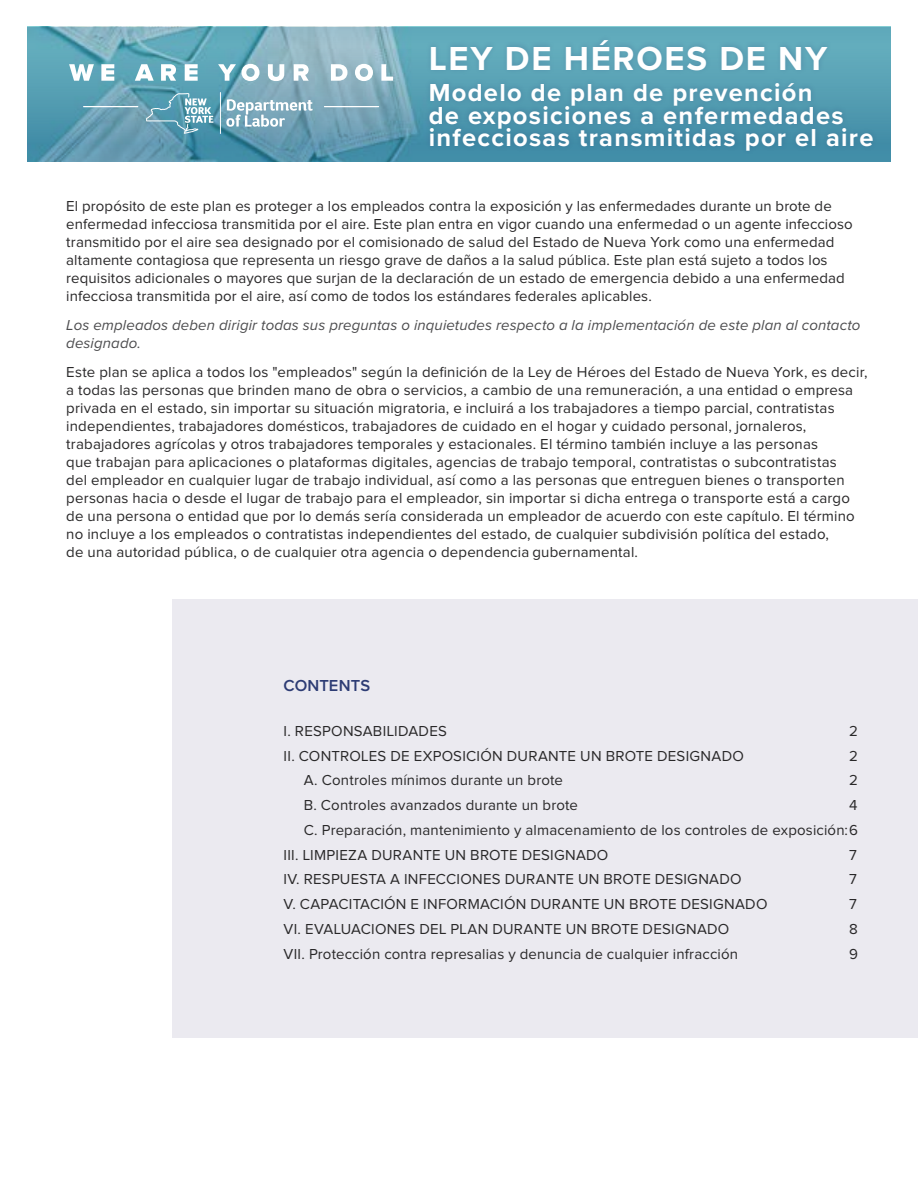
<style>
.page{position:relative;width:918px;height:1188px;background:#fff}
.page>*{position:absolute;margin:0;border:0;box-sizing:border-box;transform-origin:0 0}
.Fact_Sheet_Headline{font:700 34.5px "Proxima Nova";letter-spacing:.05em;color:#fff}
.Fact_Sheet_Headline-2{font:700 25.5px/22.5px "Proxima Nova";letter-spacing:.05em;color:#fff}
.TOC_title{font:600 16.5px "Proxima Nova";color:#2d3c74}
.Body_Copy{font:15px/18px "Proxima Nova";letter-spacing:.01em;color:#292829}
.Body_Copy-2{font:italic 15px/18px "Proxima Nova";letter-spacing:.01em;color:#4c4c4e}
</style>
<div class="page">
<svg style="left:27px;top:27px;width:864px;height:19px;fill:#60aabb"></svg>
<svg style="left:27px;top:46px;width:864px;height:116px"></svg>
<div style="left:425px;top:35px;width:452px;height:120px;background:#23356f;opacity:.2"></div>
<svg style="left:69px;top:64px;width:25px;height:17px"></svg>
<svg style="left:101px;top:64px;width:13px;height:17px"></svg>
<svg style="left:135px;top:64px;width:19px;height:17px"></svg>
<svg style="left:161px;top:64px;width:15px;height:17px"></svg>
<svg style="left:185px;top:64px;width:13px;height:17px"></svg>
<svg style="left:218px;top:64px;width:42px;height:17px"></svg>
<svg style="left:268px;top:64px;width:16px;height:17px"></svg>
<svg style="left:294px;top:64px;width:15px;height:17px"></svg>
<svg style="left:331px;top:64px;width:16px;height:17px"></svg>
<svg style="left:355px;top:64px;width:18px;height:17px"></svg>
<svg style="left:381px;top:64px;width:12px;height:17px"></svg>
<hr style="left:324px;top:106px;width:55px;height:1px;background:#fff">
<hr style="left:83px;top:106px;width:55px;height:1px;background:#fff">
<svg style="left:226px;top:99px;width:87px;height:28px"></svg>
<hr style="left:220px;top:92px;width:1px;height:42px;background:#fff">
<svg style="left:146px;top:93px;width:67px;height:41px"></svg>
<div style="left:172px;top:599px;width:746px;height:438px;background:#ebeaf0"></div>
<p class="Fact_Sheet_Headline" style="left:429px;top:33px;width:400px">LEY DE HÉROES DE NY</p>
<p class="Fact_Sheet_Headline-2" style="left:429px;top:81px;width:446px">Modelo de plan de prevención<br>de exposiciones a enfermedades infecciosas transmitidas por el aire</p>
<p class="Body_Copy" style="left:66px;top:198px;width:788px">El propósito de este plan es proteger a los empleados contra la exposición y las enfermedades durante un brote de enfermedad infecciosa transmitida por el aire. Este plan entra en vigor cuando una enfermedad o un agente infeccioso transmitido por el aire sea designado por el comisionado de salud del Estado de Nueva York como una enfermedad altamente contagiosa que representa un riesgo grave de daños a la salud pública. Este plan está sujeto a todos los requisitos adicionales o mayores que surjan de la declaración de un estado de emergencia debido a una enfermedad infecciosa transmitida por el aire, así como de todos los estándares federales aplicables.</p>
<p class="Body_Copy-2" style="left:66px;top:315px;width:796px">Los empleados deben dirigir todas sus preguntas o inquietudes respecto a la implementación de este plan al contacto designado.</p>
<p class="Body_Copy" style="left:66px;top:363px;width:803px">Este plan se aplica a todos los "empleados" según la definición de la Ley de Héroes del Estado de Nueva York, es decir, a todas las personas que brinden mano de obra o servicios, a cambio de una remuneración, a una entidad o empresa privada en el estado, sin importar su situación migratoria, e incluirá a los trabajadores a tiempo parcial, contratistas independientes, trabajadores domésticos, trabajadores de cuidado en el hogar y cuidado personal, jornaleros, trabajadores agrícolas y otros trabajadores temporales y estacionales. El término también incluye a las personas<br>que trabajan para aplicaciones o plataformas digitales, agencias de trabajo temporal, contratistas o subcontratistas<br>del empleador en cualquier lugar de trabajo individual, así como a las personas que entreguen bienes o transporten personas hacia o desde el lugar de trabajo para el empleador, sin importar si dicha entrega o transporte está a cargo de una persona o entidad que por lo demás sería considerada un empleador de acuerdo con este capítulo. El término no incluye a los empleados o contratistas independientes del estado, de cualquier subdivisión política del estado,<br>de una autoridad pública, o de cualquier otra agencia o dependencia gubernamental.</p>
<p class="TOC_title" style="left:284px;top:673px;width:88px">CONTENTS</p>
<p class="Body_Copy" style="left:284px;top:723px;width:165px">I. RESPONSABILIDADES</p>
<p class="Body_Copy" style="left:849px;top:723px;width:10px">2</p>
<p class="Body_Copy" style="left:284px;top:747px;width:462px">II. CONTROLES DE EXPOSICIÓN DURANTE UN BROTE DESIGNADO</p>
<p class="Body_Copy" style="left:849px;top:747px;width:10px">2</p>
<p class="Body_Copy" style="left:304px;top:772px;width:261px">A. Controles mínimos durante un brote</p>
<p class="Body_Copy" style="left:849px;top:772px;width:10px">2</p>
<p class="Body_Copy" style="left:304px;top:797px;width:276px">B. Controles avanzados durante un brote</p>
<p class="Body_Copy" style="left:849px;top:797px;width:10px">4</p>
<p class="Body_Copy" style="left:304px;top:822px;width:556px">C. Preparación, mantenimiento y almacenamiento de los controles de exposición:6</p>
<p class="Body_Copy" style="left:284px;top:846px;width:326px">III. LIMPIEZA DURANTE UN BROTE DESIGNADO</p>
<p class="Body_Copy" style="left:849px;top:846px;width:9px">7</p>
<p class="Body_Copy" style="left:284px;top:871px;width:460px">IV. RESPUESTA A INFECCIONES DURANTE UN BROTE DESIGNADO</p>
<p class="Body_Copy" style="left:849px;top:871px;width:9px">7</p>
<p class="Body_Copy" style="left:284px;top:896px;width:485px">V. CAPACITACIÓN E INFORMACIÓN DURANTE UN BROTE DESIGNADO</p>
<p class="Body_Copy" style="left:849px;top:896px;width:9px">7</p>
<p class="Body_Copy" style="left:284px;top:921px;width:447px">VI. EVALUACIONES DEL PLAN DURANTE UN BROTE DESIGNADO</p>
<p class="Body_Copy" style="left:849px;top:921px;width:10px">8</p>
<p class="Body_Copy" style="left:284px;top:945px;width:456px">VII. Protección contra represalias y denuncia de cualquier infracción</p>
<p class="Body_Copy" style="left:849px;top:945px;width:10px">9</p>
</div>
